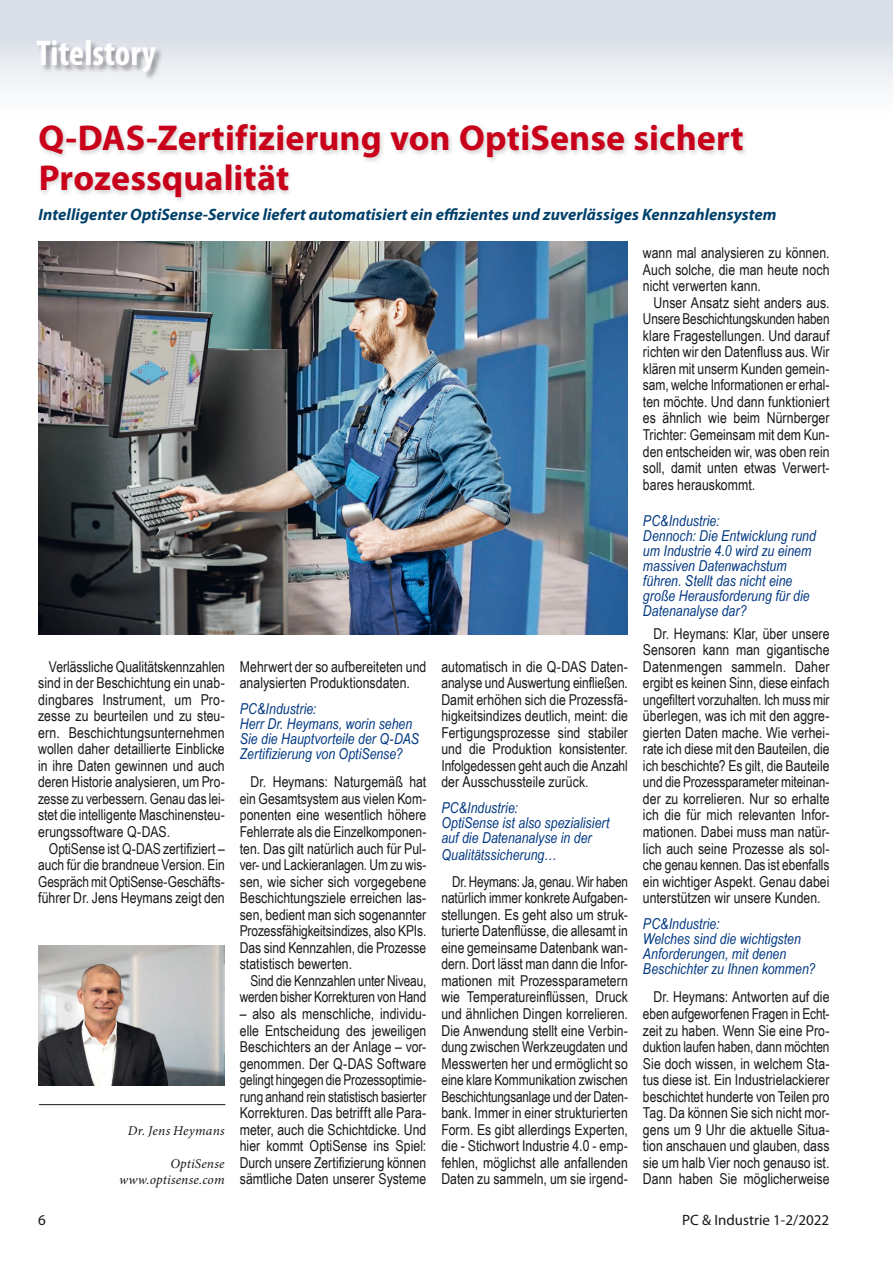
<style>
.page{position:relative;width:893px;height:1263px;background:#fff}
.page>*{position:absolute;margin:0;border:0;box-sizing:border-box;transform-origin:0 0}
.t1{font:700 36px/39.6px "Myriad Pro";letter-spacing:.005em;color:#c90019}
.t2{font:700 condensed 36px "Myriad Pro";letter-spacing:-.005em;color:#fff}
.t3{font:italic 700 16.5px "Myriad Pro";letter-spacing:.005em;color:#00406a}
.t4{font:15px/16.5px "Arial Narrow";color:#1a171c;text-align:justify}
.t5{font:15px/16.5px "Arial Narrow";color:#1a171c;text-align:justify;scale:.95 1}
.t6{font:italic 15px/15px "Arial Narrow";letter-spacing:.005em;color:#003883}
.t7{font:15px "Myriad Pro";color:#1a171c}
.t8{font:italic 13.5px/16.5px "Minion Pro";letter-spacing:.015em;color:#1a171c;text-align:right}
</style>
<div class="page">
<div style="left:0;top:0;width:893px;height:128px;background:linear-gradient(to bottom,#d2d8e2,#fff)"></div>
<div style="left:37px;top:41px;width:128px;height:41px;background:#1a171c;opacity:.4"></div>
<div style="left:38px;top:122px;width:711px;height:81px;background:#1a171c;opacity:.2"></div>
<img style="left:38px;top:241px;width:590px;height:394px">
<img style="left:38px;top:945px;width:187px;height:140px">
<hr style="left:39px;top:1104px;width:186px;height:1px;background:#1a171c">
<h1 class="t2" style="left:37px;top:30px;width:121px">Titelstory</h1>
<h1 class="t1" style="left:39px;top:117px;width:707px">Q-DAS-Zertifizierung von OptiSense sichert<br>Prozessqualität</h1>
<p class="t3" style="left:39px;top:203px;width:739px">Intelligenter OptiSense-Service liefert automatisiert ein effizientes und zuverlässiges Kennzahlensystem</p>
<p class="t4" style="left:38px;top:657px;width:188px;text-indent:11px">Verlässliche Qualitätskennzahlen sind in der Beschichtung ein unab&shy;dingbares Instrument, um Pro&shy;zesse zu beurteilen und zu steu&shy;ern. Beschichtungsunternehmen wollen daher detaillierte Einblicke in ihre Daten gewinnen und auch deren Historie analysieren, um Pro&shy;zesse zu verbessern. Genau das lei&shy;stet die intelligente Maschinensteu&shy;erungssoftware Q-DAS.</p>
<p class="t4" style="left:38px;top:839px;width:188px;text-indent:11px">OptiSense ist Q-DAS zertifiziert – auch für die brandneue Version. Ein Gespräch mit OptiSense-Geschäfts&shy;führer Dr. Jens Heymans zeigt den</p>
<p class="t8" style="left:128px;top:1122px;width:98px">Dr. Jens Heymans</p>
<p class="t8" style="left:119px;top:1155px;width:107px">OptiSense www.optisense.com</p>
<p class="t4" style="left:240px;top:657px;width:188px">Mehrwert der so aufbereiteten und analysierten Produktionsdaten.</p>
<p class="t6" style="left:240px;top:701px;width:181px">PC&amp;Industrie:<br>Herr Dr. Heymans, worin sehen<br>Sie die Hauptvorteile der Q-DAS<br>Zertifizierung von OptiSense?</p>
<p class="t4" style="left:240px;top:773px;width:188px;text-indent:11px">Dr. Heymans: Naturgemäß hat ein Gesamtsystem aus vielen Kom&shy;ponenten eine wesentlich höhere Fehlerrate als die Einzelkomponen&shy;ten. Das gilt natürlich auch für Pul&shy;ver- und Lackieranlagen. Um zu wis&shy;sen, wie sicher sich vorgegebene Beschichtungsziele erreichen las&shy;sen, bedient man sich sogenannter Prozessfähigkeitsindizes, also KPIs.<br>Das sind Kennzahlen, die Prozesse statistisch bewerten.</p>
<p class="t4" style="left:240px;top:972px;width:188px;text-align:right">Sind die Kennzahlen unter Niveau, werden bisher Korrekturen von Hand</p>
<p class="t4" style="left:240px;top:1005px;width:188px">– also als menschliche, individu&shy;elle Entscheidung des jeweiligen Beschichters an der Anlage – vor&shy;genommen. Der Q-DAS Software gelingt hingegen die Prozessoptimie&shy;rung anhand rein statistisch basierter Korrekturen. Das betrifft alle Para&shy;meter, auch die Schichtdicke. Und hier kommt OptiSense ins Spiel:<br>Durch unsere Zertifizierung können sämtliche Daten unserer Systeme</p>
<p class="t4" style="left:441px;top:657px;width:188px">automatisch in die Q-DAS Daten&shy;analyse und Auswertung einfließen.<br>Damit erhöhen sich die Prozessfä&shy;higkeitsindizes deutlich, meint: die Fertigungsprozesse sind stabiler und die Produktion konsistenter.<br>Infolgedessen geht auch die Anzahl der Ausschussteile zurück.</p>
<p class="t6" style="left:441px;top:800px;width:170px">PC&amp;Industrie:<br>OptiSense ist also spezialisiert auf die Datenanalyse in der</p>
<p class="t6" style="left:441px;top:846px;width:116px">Qualitätssicherung…</p>
<p class="t5" style="left:441px;top:872px;width:198px;text-indent:11px">Dr. Heymans: Ja, genau. Wir haben natürlich immer konkrete Aufgaben&shy;stellungen. Es geht also um struk&shy;turierte Datenflüsse, die allesamt in eine gemeinsame Datenbank wan&shy;dern. Dort lässt man dann die Infor&shy;mationen mit Prozessparametern wie Temperatureinflüssen, Druck und ähnlichen Dingen korrelieren.<br>Die Anwendung stellt eine Verbin&shy;dung zwischen Werkzeugdaten und Messwerten her und ermöglicht so eine klare Kommunikation zwischen Beschichtungsanlage und der Daten&shy;bank. Immer in einer strukturierten Form. Es gibt allerdings Experten, die - Stichwort Industrie 4.0 - emp&shy;fehlen, möglichst alle anfallenden Daten zu sammeln, um sie irgend-</p>
<p class="t4" style="left:643px;top:244px;width:188px">wann mal analysieren zu können.<br>Auch solche, die man heute noch nicht verwerten kann.</p>
<p class="t4" style="left:643px;top:294px;width:188px;text-indent:11px">Unser Ansatz sieht anders aus.<br>Unsere Beschichtungskunden haben klare Fragestellungen. Und darauf richten wir den Datenfluss aus. Wir klären mit unserm Kunden gemein&shy;sam, welche Informationen er erhal&shy;ten möchte. Und dann funktioniert es ähnlich wie beim Nürnberger Trichter: Gemeinsam mit dem Kun&shy;den entscheiden wir, was oben rein soll, damit unten etwas Verwert&shy;bares herauskommt.</p>
<p class="t6" style="left:643px;top:513px;width:174px">PC&amp;Industrie:<br>Dennoch: Die Entwicklung rund um Industrie 4.0 wird zu einem massiven Datenwachstum führen. Stellt das nicht eine große Herausforderung für die<br>Datenanalyse dar?</p>
<p class="t4" style="left:643px;top:624px;width:188px;text-indent:11px">Dr. Heymans: Klar, über unsere Sensoren kann man gigantische Datenmengen sammeln. Daher ergibt es keinen Sinn, diese einfach ungefiltert vorzuhalten. Ich muss mir überlegen, was ich mit den aggre&shy;gierten Daten mache. Wie verhei&shy;rate ich diese mit den Bauteilen, die ich beschichte? Es gilt, die Bauteile und die Prozessparameter miteinan&shy;der zu korrelieren. Nur so erhalte ich die für mich relevanten Infor&shy;mationen. Dabei muss man natür&shy;lich auch seine Prozesse als sol&shy;che genau kennen. Das ist ebenfalls ein wichtiger Aspekt. Genau dabei unterstützen wir unsere Kunden.</p>
<p class="t6" style="left:643px;top:916px;width:174px">PC&amp;Industrie:<br>Welches sind die wichtigsten<br>Anforderungen, mit denen<br>Beschichter zu Ihnen kommen?</p>
<p class="t4" style="left:643px;top:988px;width:188px;text-indent:11px">Dr. Heymans: Antworten auf die eben aufgeworfenen Fragen in Echt&shy;zeit zu haben. Wenn Sie eine Pro&shy;duktion laufen haben, dann möchten Sie doch wissen, in welchem Sta&shy;tus diese ist. Ein Industrielackierer beschichtet hunderte von Teilen pro Tag. Da können Sie sich nicht mor&shy;gens um 9 Uhr die aktuelle Situa&shy;tion anschauen und glauben, dass sie um halb Vier noch genauso ist.<br>Dann haben Sie möglicherweise</p>
<p class="t7" style="left:38px;top:1210px;width:9px">6</p>
<p class="t7" style="left:682px;top:1210px;width:148px">PC &amp; Industrie 1-2/2022</p>
</div>
